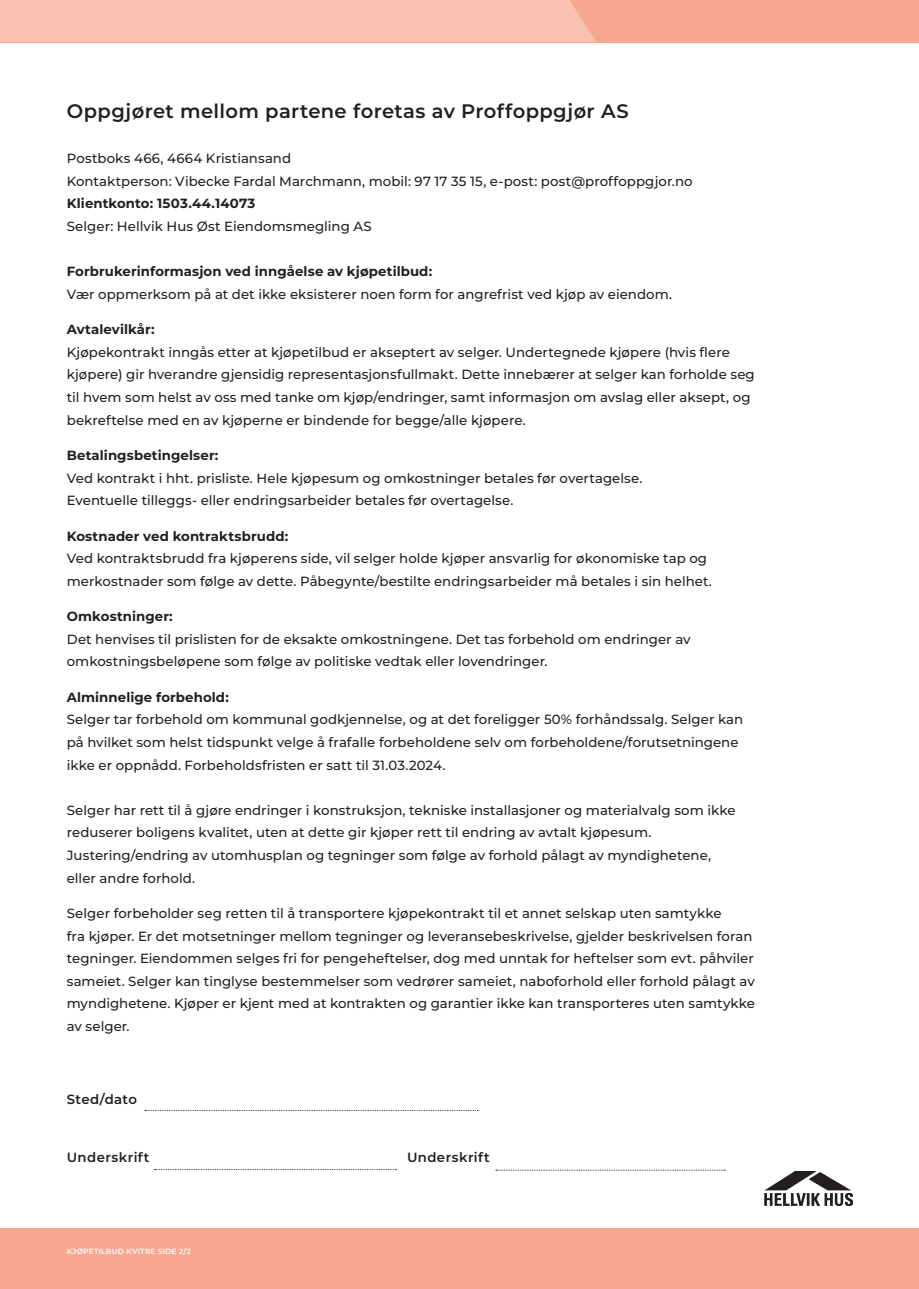
<style>
.page{position:relative;width:919px;height:1289px;background:#fff}
.page>*{position:absolute;margin:0;border:0;box-sizing:border-box;transform-origin:0 0}
.t1{font:600 19.5px "Montserrat";letter-spacing:.02em;color:#231f20}
.t2{font:500 13.35px/22.6px "Montserrat";letter-spacing:.005em;color:#231f20}
.t3{font:700 13.35px "Montserrat";letter-spacing:.005em;color:#231f20}
.t4{font:600 13.35px "Montserrat";letter-spacing:.03em;color:#231f20}
.t5{font:600 7.5px "Montserrat";letter-spacing:.02em;color:#fff}
</style>
<div class="page">
<div style="left:0;top:1228px;width:918px;height:60px;background:#f7a790"></div>
<img style="left:764px;top:1171px;width:88px;height:34px">
<div style="left:0;top:0;width:918px;height:42px;background:#f7a790"></div>
<div style="left:0;top:0;width:596px;height:42px;background:#f9c1b1"></div>
<svg style="left:145px;top:1110px;width:333px;height:1px"></svg>
<svg style="left:154px;top:1169px;width:242px;height:1px"></svg>
<svg style="left:496px;top:1169px;width:229px;height:1px"></svg>
<h1 class="t1" style="left:67px;top:98px;width:563px">Oppgjøret mellom partene foretas av Proffoppgjør AS</h1>
<p class="t2" style="left:67px;top:147px;width:627px">Postboks 466, 4664 Kristiansand<br>Kontaktperson: Vibecke Fardal Marchmann, mobil: 97 17 35 15, e-post: post@proffoppgjor.no</p>
<p class="t3" style="left:67px;top:195px;width:190px">Klientkonto: 1503.44.14073</p>
<p class="t2" style="left:67px;top:214px;width:306px">Selger: Hellvik Hus Øst Eiendomsmegling AS</p>
<p class="t3" style="left:67px;top:262px;width:367px">Forbrukerinformasjon ved inngåelse av kjøpetilbud:</p>
<p class="t2" style="left:67px;top:282px;width:606px">Vær oppmerksom på at det ikke eksisterer noen form for angrefrist ved kjøp av eiendom.</p>
<p class="t3" style="left:67px;top:320px;width:89px">Avtalevilkår:</p>
<p class="t2" style="left:67px;top:340px;width:689px">Kjøpekontrakt inngås etter at kjøpetilbud er akseptert av selger. Undertegnede kjøpere (hvis flere kjøpere) gir hverandre gjensidig representasjonsfullmakt. Dette innebærer at selger kan forholde seg til hvem som helst av oss med tanke om kjøp/endringer, samt informasjon om avslag eller aksept, og bekreftelse med en av kjøperne er bindende for begge/alle kjøpere.</p>
<p class="t3" style="left:67px;top:446px;width:153px">Betalingsbetingelser:</p>
<p class="t2" style="left:67px;top:466px;width:577px">Ved kontrakt i hht. prisliste. Hele kjøpesum og omkostninger betales før overtagelse.<br>Eventuelle tilleggs- eller endringsarbeider betales før overtagelse.</p>
<p class="t3" style="left:67px;top:527px;width:223px">Kostnader ved kontraktsbrudd:</p>
<p class="t2" style="left:67px;top:546px;width:646px">Ved kontraktsbrudd fra kjøperens side, vil selger holde kjøper ansvarlig for økonomiske tap og merkostnader som følge av dette. Påbegynte/bestilte endringsarbeider må betales i sin helhet.</p>
<p class="t3" style="left:67px;top:607px;width:107px">Omkostninger:</p>
<p class="t2" style="left:67px;top:627px;width:625px">Det henvises til prislisten for de eksakte omkostningene. Det tas forbehold om endringer av omkostningsbeløpene som følge av politiske vedtak eller lovendringer.</p>
<p class="t3" style="left:67px;top:688px;width:163px">Alminnelige forbehold:</p>
<p class="t2" style="left:67px;top:708px;width:677px">Selger tar forbehold om kommunal godkjennelse, og at det foreligger 50% forhåndssalg. Selger kan på hvilket som helst tidspunkt velge å frafalle forbeholdene selv om forbeholdene/forutsetningene ikke er oppnådd. Forbeholdsfristen er satt til 31.03.2024.</p>
<p class="t2" style="left:67px;top:798px;width:670px">Selger har rett til å gjøre endringer i konstruksjon, tekniske installasjoner og materialvalg som ikke reduserer boligens kvalitet, uten at dette gir kjøper rett til endring av avtalt kjøpesum.<br>Justering/endring av utomhusplan og tegninger som følge av forhold pålagt av myndighetene, eller andre forhold.</p>
<p class="t2" style="left:67px;top:901px;width:689px">Selger forbeholder seg retten til å transportere kjøpekontrakt til et annet selskap uten samtykke<br>fra kjøper. Er det motsetninger mellom tegninger og leveransebeskrivelse, gjelder beskrivelsen foran tegninger. Eiendommen selges fri for pengeheftelser, dog med unntak for heftelser som evt. påhviler sameiet. Selger kan tinglyse bestemmelser som vedrører sameiet, naboforhold eller forhold pålagt av myndighetene. Kjøper er kjent med at kontrakten og garantier ikke kan transporteres uten samtykke av selger.</p>
<p class="t4" style="left:67px;top:1090px;width:72px">Sted/dato</p>
<p class="t4" style="left:67px;top:1148px;width:84px">Underskrift</p>
<p class="t4" style="left:407px;top:1148px;width:84px">Underskrift</p>
<p class="t5" style="left:67px;top:1246px;width:126px">KJØPETILBUD KVITRE SIDE 2/2</p>
</div>
